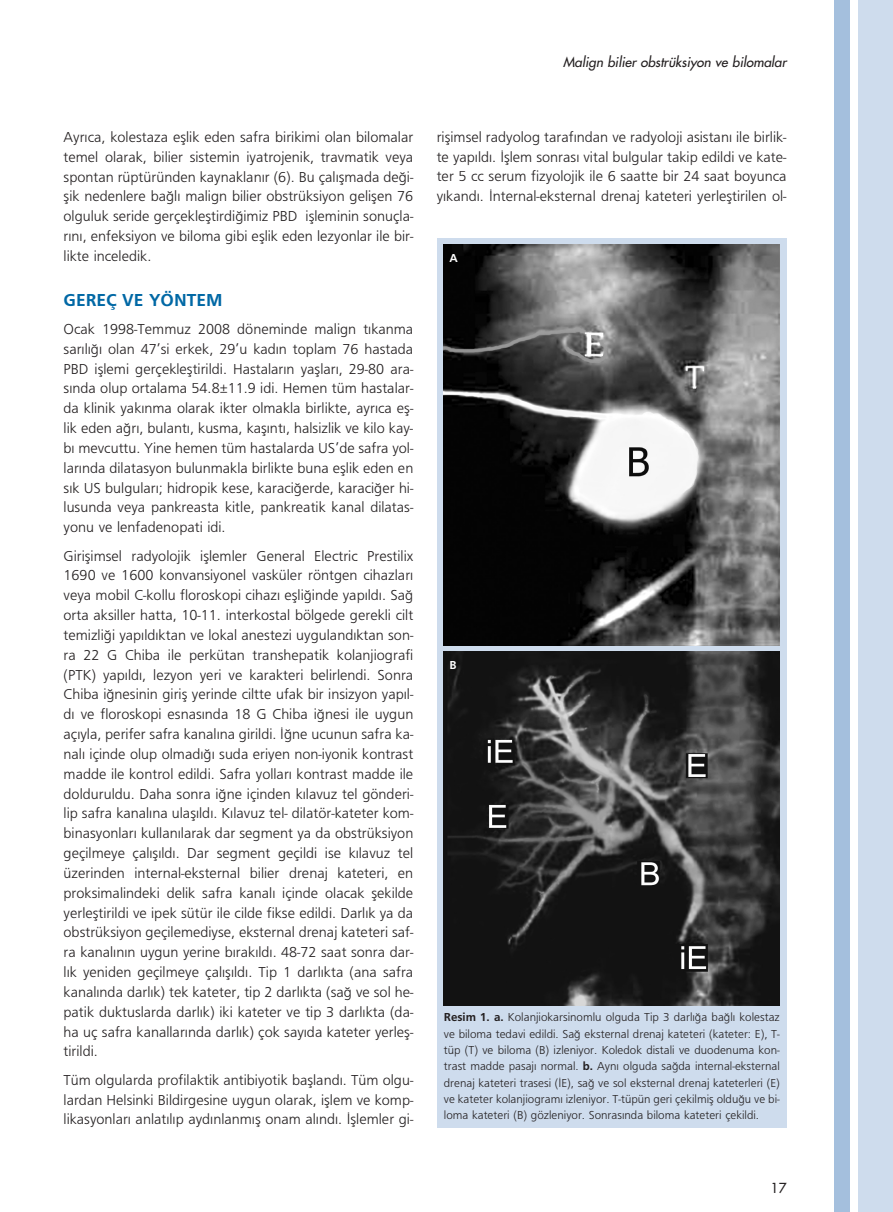
<style>
.page{position:relative;width:893px;height:1212px;background:#fff}
.page>*{position:absolute;margin:0;border:0;box-sizing:border-box;transform-origin:0 0}
.t1{font:18px "Frugal Sans Prestij";color:#0068a5}
.t2{font:15px/19.8px "Frugal Sans";color:#231f20;text-align:justify}
.t3{font:italic 13.5px "Futura";color:#231f20}
.t4{font:13.5px "Futura";color:#231f20}
.t5{font:12px/16.4px "Frugal Sans";color:#231f20;text-align:justify}
.t6{font:12px "Frugal Sans Prestij";color:#fff}
.s1{font-family:"Frugal Sans Prestij"}
</style>
<div class="page">
<div style="left:858px;top:0;width:35px;height:1212px;background:#cedced"></div>
<div style="left:834px;top:0;width:15px;height:1212px;background:#a4bfdd"></div>
<div style="left:437px;top:238px;width:349px;height:889px;background:#cedced"></div>
<img style="left:443px;top:245px;width:337px;height:400px">
<img style="left:443px;top:652px;width:337px;height:354px">
<p class="t3" style="left:563px;top:55px;width:225px">Malign bilier obstrüksiyon ve bilomalar</p>
<p class="t2" style="left:64px;top:128px;width:351px">Ayr›ca, kolestaza efllik eden safra birikimi olan bilomalar temel olarak, bilier sistemin iyatrojenik, travmatik veya spontan rüptüründen kaynaklan›r (6). Bu çal›flmada de¤i&shy;flik nedenlere ba¤l› malign bilier obstrüksiyon geliflen 76 olguluk seride gerçeklefltirdi¤imiz PBD iflleminin sonuçla&shy;r›n›, enfeksiyon ve biloma gibi efllik eden lezyonlar ile bir&shy;likte inceledik.</p>
<p class="t1" style="left:64px;top:293px;width:160px">GEREÇ VE YÖNTEM</p>
<p class="t2" style="left:64px;top:320px;width:351px">Ocak 1998-Temmuz 2008 döneminde malign t›kanma sar›l›¤› olan 47’si erkek, 29’u kad›n toplam 76 hastada PBD ifllemi gerçeklefltirildi. Hastalar›n yafllar›, 29-80 ara&shy;s›nda olup ortalama 54.8±11.9 idi. Hemen tüm hastalar&shy;da klinik yak›nma olarak ikter olmakla birlikte, ayr›ca efl&shy;lik eden a¤r›, bulant›, kusma, kafl›nt›, halsizlik ve kilo kay&shy;b› mevcuttu. Yine hemen tüm hastalarda US’de safra yol&shy;lar›nda dilatasyon bulunmakla birlikte buna efllik eden en s›k US bulgular›; hidropik kese, karaci¤erde, karaci¤er hi&shy;lusunda veya pankreasta kitle, pankreatik kanal dilatas&shy;yonu ve lenfadenopati idi.</p>
<p class="t2" style="left:64px;top:547px;width:351px">Giriflimsel radyolojik ifllemler General Electric Prestilix 1690 ve 1600 konvansiyonel vasküler röntgen cihazlar› veya mobil C-kollu floroskopi cihaz› eflli¤inde yap›ld›. Sa¤ orta aksiller hatta, 10-11. interkostal bölgede gerekli cilt temizli¤i yap›ld›ktan ve lokal anestezi uyguland›ktan son&shy;ra 22 G Chiba ile perkütan transhepatik kolanjiografi (PTK) yap›ld›, lezyon yeri ve karakteri belirlendi. Sonra Chiba i¤nesinin girifl yerinde ciltte ufak bir insizyon yap›l&shy;d› ve floroskopi esnas›nda 18 G Chiba i¤nesi ile uygun aç›yla, perifer safra kanal›na girildi. ‹¤ne ucunun safra ka&shy;nal› içinde olup olmad›¤› suda eriyen non-iyonik kontrast madde ile kontrol edildi. Safra yollar› kontrast madde ile dolduruldu. Daha sonra i¤ne içinden k›lavuz tel gönderi&shy;lip safra kanal›na ulafl›ld›. K›lavuz tel- dilatör-kateter kom&shy;binasyonlar› kullan›larak dar segment ya da obstrüksiyon geçilmeye çal›fl›ld›. Dar segment geçildi ise k›lavuz tel üzerinden internal-eksternal bilier drenaj kateteri, en proksimalindeki delik safra kanal› içinde olacak flekilde yerlefltirildi ve ipek sütür ile cilde fikse edildi. Darl›k ya da obstrüksiyon geçilemediyse, eksternal drenaj kateteri saf&shy;ra kanal›n›n uygun yerine b›rak›ld›. 48-72 saat sonra dar&shy;l›k yeniden geçilmeye çal›fl›ld›. Tip 1 darl›kta (ana safra kanal›nda darl›k) tek kateter, tip 2 darl›kta (sa¤ ve sol he&shy;patik duktuslarda darl›k) iki kateter ve tip 3 darl›kta (da&shy;ha uç safra kanallar›nda darl›k) çok say›da kateter yerlefl&shy;tirildi.</p>
<p class="t2" style="left:64px;top:1071px;width:351px">Tüm olgularda profilaktik antibiyotik baflland›. Tüm olgu&shy;lardan Helsinki Bildirgesine uygun olarak, ifllem ve komp&shy;likasyonlar› anlat›l›p ayd›nlanm›fl onam al›nd›. ‹fllemler gi-</p>
<p class="t2" style="left:437px;top:128px;width:351px">riflimsel radyolog taraf›ndan ve radyoloji asistan› ile birlik&shy;te yap›ld›. ‹fllem sonras› vital bulgular takip edildi ve kate&shy;ter 5 cc serum fizyolojik ile 6 saatte bir 24 saat boyunca y›kand›. ‹nternal-eksternal drenaj kateteri yerlefltirilen ol-</p>
<p class="t6" style="left:449px;top:253px;width:10px">A</p>
<p class="t6" style="left:449px;top:660px;width:9px">B</p>
<p class="t5" style="left:444px;top:1010px;width:337px"><span class="s1">Resim 1. a.</span> Kolanjiokarsinomlu olguda Tip 3 darl›¤a ba¤l› kolestaz ve biloma tedavi edildi. Sa¤ eksternal drenaj kateteri (kateter: E), T&shy;tüp (T) ve biloma (B) izleniyor. Koledok distali ve duodenuma kon&shy;trast madde pasaj› normal. <span class="s1">b.</span> Ayn› olguda sa¤da internal-eksternal drenaj kateteri trasesi (‹E), sa¤ ve sol eksternal drenaj kateterleri (E) ve kateter kolanjiogram› izleniyor. T-tüpün geri çekilmifl oldu¤u ve bi&shy;loma kateteri (B) gözleniyor. Sonras›nda biloma kateteri çekildi.</p>
<p class="t4" style="left:771px;top:1181px;width:17px">17</p>
</div>
